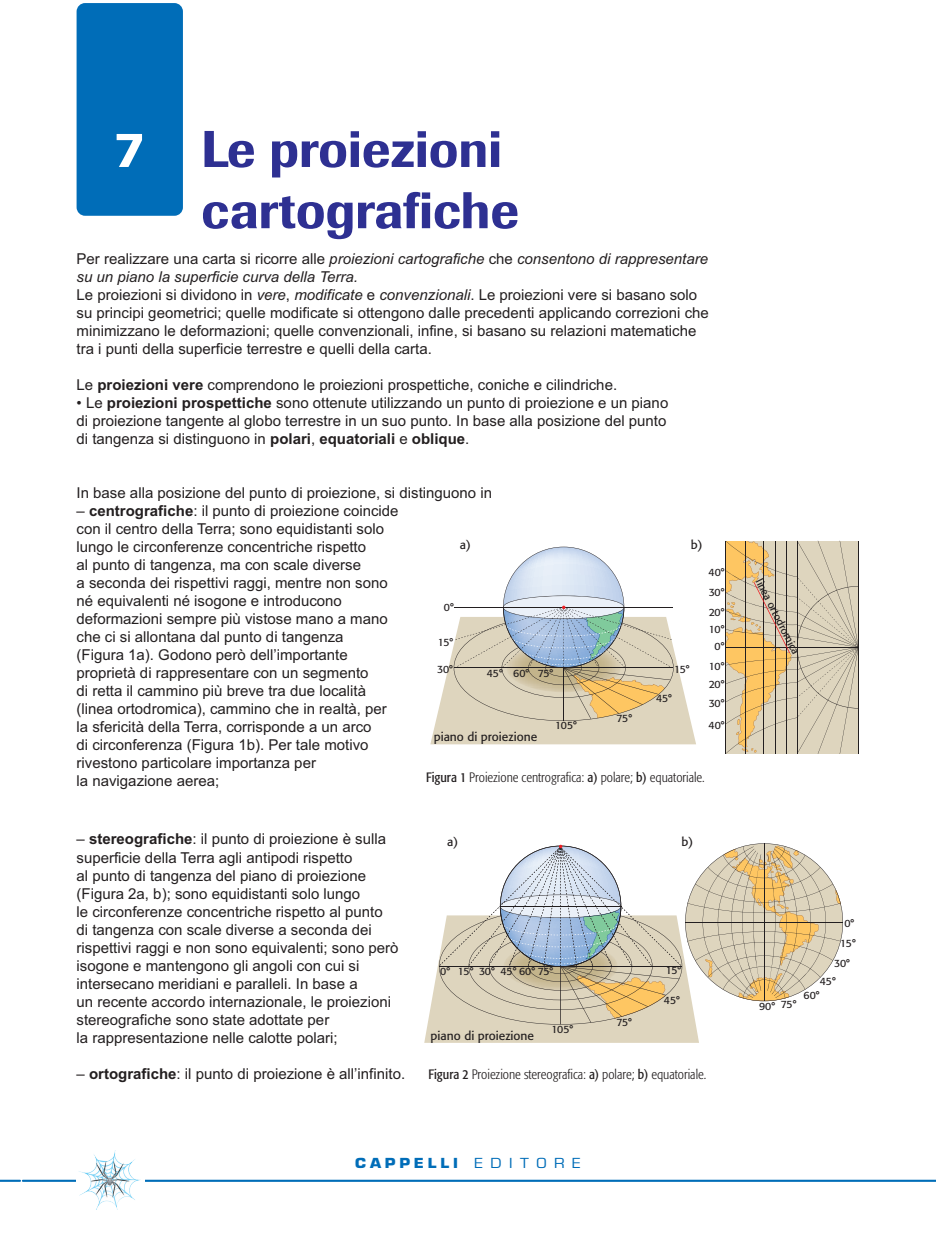
<style>
.page{position:relative;width:936px;height:1255px;background:#fff}
.page>*{position:absolute;margin:0;border:0;box-sizing:border-box;transform-origin:0 0}
.t1{font:500 51px/61.2px "Imago";color:#2e3092}
.t2{font:500 51px "Imago";color:#fff}
.t3{font:15px/18px "Arial";color:#231f20}
.t4{font:300 condensed 13.5px "Formata";color:#231f20}
.t5{font:700 13.5px "Eurostile";letter-spacing:.25em;color:#006db8;scale:1.12 1}
.t6{font:12px "Formata";color:#231f20}
.t7{font:10.5px "Formata";letter-spacing:-.02em;color:#231f20}
.s1{font-style:italic}
.s2{font-weight:700}
.s3{font-weight:400}
</style>
<div class="page">
<div style="left:77px;top:3px;width:106px;height:213px;background:#006db8;border-radius:9px"></div>
<svg style="left:0;top:1179px;width:935px;height:2px;background:#5da2d2"></svg>
<div style="left:77px;top:1148px;width:68px;height:62px;background:#fff"></div>
<img style="left:79px;top:1150px;width:62px;height:58px">
<svg style="left:424px;top:843px;width:419px;height:199px"></svg>
<hr style="left:858px;top:541px;width:1px;height:212px;background:#231f20">
<svg style="left:725px;top:540px;width:133px;height:213px;background:#d4c3a1"></svg>
<svg style="left:430px;top:546px;width:266px;height:198px"></svg>
<h1 class="t2" style="left:115px;top:131px;width:31px">7</h1>
<h1 class="t1" style="left:201px;top:124px;width:319px">Le proiezioni cartografiche</h1>
<p class="t3" style="left:77px;top:250px;width:634px">Per realizzare una carta si ricorre alle <span class="s1">proiezioni cartografiche</span> che <span class="s1">consentono di rappresentare su un piano la superficie curva della Terra.<br></span>Le proiezioni si dividono in <span class="s1">vere</span>, <span class="s1">modificate</span> e <span class="s1">convenzionali</span>. Le proiezioni vere si basano solo su principi geometrici; quelle modificate si ottengono dalle precedenti applicando correzioni che minimizzano le deformazioni; quelle convenzionali, infine, si basano su relazioni matematiche tra i punti della superficie terrestre e quelli della carta.</p>
<p class="t3" style="left:77px;top:376px;width:542px">Le <span class="s2">proiezioni vere</span> comprendono le proiezioni prospettiche, coniche e cilindriche.</p>
<p class="t3" style="left:77px;top:394px;width:593px">• Le <span class="s2">proiezioni prospettiche</span> sono ottenute utilizzando un punto di proiezione e un piano di proiezione tangente al globo terrestre in un suo punto. In base alla posizione del punto di tangenza si distinguono in <span class="s2">polari</span>, <span class="s2">equatoriali</span> e <span class="s2">oblique</span>.</p>
<p class="t3" style="left:77px;top:484px;width:417px">In base alla posizione del punto di proiezione, si distinguono in</p>
<p class="t3" style="left:77px;top:502px;width:323px">– <span class="s2">centrografiche</span>: il punto di proiezione coincide con il centro della Terra; sono equidistanti solo lungo le circonferenze concentriche rispetto<br>al punto di tangenza, ma con scale diverse<br>a seconda dei rispettivi raggi, mentre non sono né equivalenti né isogone e introducono deformazioni sempre più vistose mano a mano che ci si allontana dal punto di tangenza<br>(Figura 1a). Godono però dell’importante proprietà di rappresentare con un segmento<br>di retta il cammino più breve tra due località (linea ortodromica), cammino che in realtà, per la sfericità della Terra, corrisponde a un arco<br>di circonferenza (Figura 1b). Per tale motivo rivestono particolare importanza per<br>la navigazione aerea;</p>
<p class="t6" style="left:460px;top:540px;width:13px">a)</p>
<p class="t6" style="left:691px;top:540px;width:13px">b)</p>
<p class="t7" style="left:708px;top:568px;width:17px">40°</p>
<p class="t7" style="left:708px;top:587px;width:17px">30°</p>
<p class="t7" style="left:444px;top:602px;width:11px">0°</p>
<p class="t7" style="left:708px;top:608px;width:17px">20°</p>
<p class="t7" style="left:709px;top:625px;width:17px">10°</p>
<p class="t7" style="left:709px;top:661px;width:17px">10°</p>
<p class="t7" style="left:437px;top:637px;width:17px">15°</p>
<p class="t7" style="left:437px;top:664px;width:17px">30°</p>
<p class="t7" style="left:714px;top:641px;width:11px">0°</p>
<p class="t7" style="left:674px;top:665px;width:17px">15°</p>
<p class="t7" style="left:486px;top:669px;width:68px">45° 60° 75°</p>
<p class="t7" style="left:708px;top:680px;width:17px">20°</p>
<p class="t7" style="left:656px;top:694px;width:17px">45°</p>
<p class="t7" style="left:708px;top:698px;width:17px">30°</p>
<p class="t7" style="left:616px;top:714px;width:17px">75°</p>
<p class="t7" style="left:708px;top:720px;width:17px">40°</p>
<p class="t7" style="left:555px;top:721px;width:23px">105°</p>
<p class="t6" style="left:433px;top:732px;width:105px">piano di proiezione</p>
<p class="t4" style="left:426px;top:772px;width:280px"><span class="s3">Figura 1</span> Proiezione centrografica: <span class="s3">a)</span> polare; <span class="s3">b)</span> equatoriale.</p>
<p class="t3" style="left:76px;top:830px;width:323px">– <span class="s2">stereografiche</span>: il punto di proiezione è sulla superficie della Terra agli antipodi rispetto<br>al punto di tangenza del piano di proiezione (Figura 2a, b); sono equidistanti solo lungo<br>le circonferenze concentriche rispetto al punto<br>di tangenza con scale diverse a seconda dei rispettivi raggi e non sono equivalenti; sono però isogone e mantengono gli angoli con cui si intersecano meridiani e paralleli. In base a<br>un recente accordo internazionale, le proiezioni stereografiche sono state adottate per<br>la rappresentazione nelle calotte polari;</p>
<p class="t3" style="left:76px;top:1064px;width:330px">– <span class="s2">ortografiche</span>: il punto di proiezione è all’infinito.</p>
<p class="t6" style="left:447px;top:836px;width:13px">a)</p>
<p class="t6" style="left:681px;top:836px;width:13px">b)</p>
<p class="t7" style="left:440px;top:967px;width:114px">0° 15° 30° 45° 60° 75°</p>
<p class="t6" style="left:430px;top:1030px;width:105px">piano di proiezione</p>
<p class="t7" style="left:551px;top:1025px;width:23px">105°</p>
<p class="t7" style="left:616px;top:1017px;width:17px">75°</p>
<p class="t7" style="left:665px;top:965px;width:17px">15°</p>
<p class="t7" style="left:664px;top:996px;width:17px">45°</p>
<p class="t4" style="left:428px;top:1068px;width:279px"><span class="s3">Figura 2</span> Proiezione stereografica: <span class="s3">a)</span> polare; <span class="s3">b)</span> equatoriale.</p>
<p class="t5" style="left:355px;top:1157px;width:203px">CAPPELLI <span class="s3">E D I T O R E</span></p>
<p class="t7" style="left:762px;top:577px;width:84px;rotate:63deg">linea ortodromica</p>
<p class="t7" style="left:844px;top:918px;width:11px">0°</p>
<p class="t7" style="left:840px;top:938px;width:17px">15°</p>
<p class="t7" style="left:834px;top:958px;width:17px">30°</p>
<p class="t7" style="left:819px;top:977px;width:17px">45°</p>
<p class="t7" style="left:803px;top:990px;width:17px">60°</p>
<p class="t7" style="left:759px;top:1001px;width:39px">90° 75°</p>
</div>
